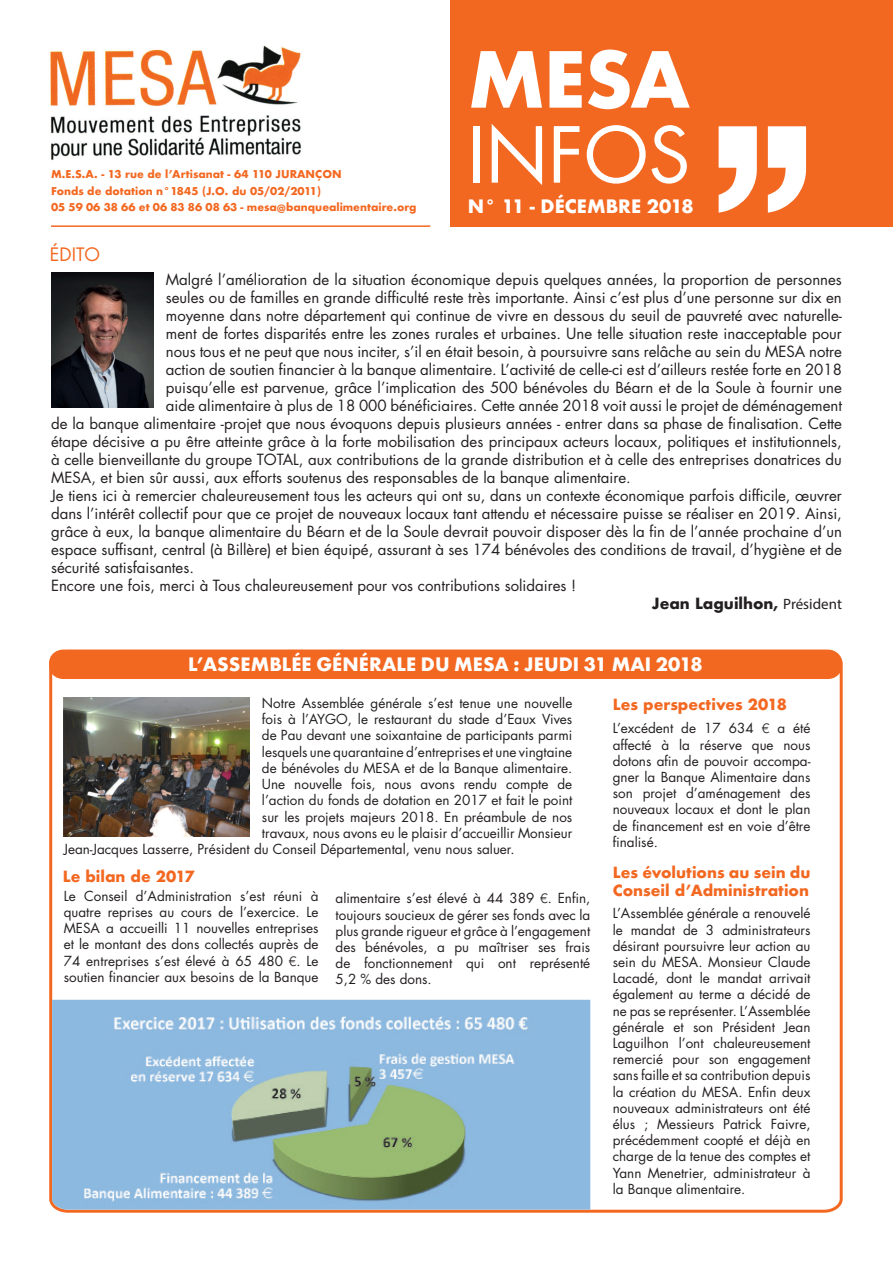
<style>
.page{position:relative;width:893px;height:1263px;background:#fff}
.page>*{position:absolute;margin:0;border:0;box-sizing:border-box;transform-origin:0 0}
.t1{font:75px "Futura";color:#fff}
.t2{font:700 75px "Futura";color:#fff}
.t3{font:700 18px "Futura";color:#fff}
.t4{font:18px "Futura";color:#f36821}
.t5{font:15px "Futura";color:#231f20}
.t6{font:700 15px/18px "Futura";color:#f36821}
.t7{font:700 15px "Futura";color:#231f20}
.t8{font:13.5px/16.2px "Futura";color:#231f20;text-align:justify}
.t9{font:700 10.5px/16.5px "Futura";color:#f36821}
.s1{font-family:"Myriad Pro";font-weight:400}
.s2{font-family:"Helvetica Neue";font-weight:300}
</style>
<div class="page">
<div style="left:451px;top:0;width:442px;height:226px;background:#f36821"></div>
<img style="left:50px;top:45px;width:252px;height:115px">
<svg style="left:719px;top:126px;width:87px;height:87px"></svg>
<hr style="left:51px;top:225px;width:379px;height:2px;background:#f36821">
<img style="left:51px;top:272px;width:102px;height:135px">
<svg style="left:49px;top:652px;width:794px;height:561px"></svg>
<img style="left:64px;top:698px;width:185px;height:138px">
<img style="left:52px;top:1000px;width:538px;height:210px">
<div style="left:50px;top:650px;width:791px;height:28px;background:#f36821;border-radius:13px"></div>
<div style="left:49px;top:649px;width:793px;height:30px;border:2px solid #f36821;border-radius:13px"></div>
<h1 class="t2" style="left:468px;top:25px;width:224px">MESA</h1>
<h1 class="t1" style="left:468px;top:107px;width:224px">INFOS</h1>
<p class="t3" style="left:468px;top:193px;width:228px">N° 11 - DÉCEMBRE 2018</p>
<p class="t9" style="left:51px;top:166px;width:367px">M.E.S.A. - 13 rue de l’Artisanat - 64 110 JURANÇON<br>Fonds de dotation n°1845 (J.O. du 05/02/2011)<br>05 59 06 38 66 et 06 83 86 08 63 - mesa@banquealimentaire.org</p>
<p class="t4" style="left:50px;top:242px;width:52px">ÉDITO</p>
<p class="t5" style="left:166px;top:270px;width:678px">Malgré l’amélioration de la situation économique depuis quelques années, la proportion de personnes</p>
<p class="t5" style="left:166px;top:288px;width:678px">seules ou de familles en grande difficulté reste très importante. Ainsi c’est plus d’une personne sur dix en</p>
<p class="t5" style="left:166px;top:306px;width:678px">moyenne dans notre département qui continue de vivre en dessous du seuil de pauvreté avec naturelle-</p>
<p class="t5" style="left:166px;top:324px;width:678px">ment de fortes disparités entre les zones rurales et urbaines. Une telle situation reste inacceptable pour</p>
<p class="t5" style="left:166px;top:342px;width:678px">nous tous et ne peut que nous inciter, s’il en était besoin, à poursuivre sans relâche au sein du MESA notre</p>
<p class="t5" style="left:166px;top:360px;width:678px">action de soutien financier à la banque alimentaire. L’activité de celle-ci est d’ailleurs restée forte en 2018</p>
<p class="t5" style="left:166px;top:378px;width:678px">puisqu’elle est parvenue, grâce l’implication des 500 bénévoles du Béarn et de la Soule à fournir une</p>
<p class="t5" style="left:166px;top:396px;width:678px">aide alimentaire à plus de 18 000 bénéficiaires. Cette année 2018 voit aussi le projet de déménagement</p>
<p class="t5" style="left:51px;top:414px;width:792px">de la banque alimentaire -projet que nous évoquons depuis plusieurs années - entrer dans sa phase de finalisation. Cette</p>
<p class="t5" style="left:51px;top:432px;width:792px">étape décisive a pu être atteinte grâce à la forte mobilisation des principaux acteurs locaux, politiques et institutionnels,</p>
<p class="t5" style="left:51px;top:450px;width:792px">à celle bienveillante du groupe TOTAL, aux contributions de la grande distribution et à celle des entreprises donatrices du</p>
<p class="t5" style="left:51px;top:468px;width:581px">MESA, et bien sûr aussi, aux efforts soutenus des responsables de la banque alimentaire.</p>
<p class="t5" style="left:51px;top:486px;width:792px">Je tiens ici à remercier chaleureusement tous les acteurs qui ont su, dans un contexte économique parfois difficile, œuvrer</p>
<p class="t5" style="left:51px;top:504px;width:792px">dans l’intérêt collectif pour que ce projet de nouveaux locaux tant attendu et nécessaire puisse se réaliser en 2019. Ainsi,</p>
<p class="t5" style="left:51px;top:522px;width:792px">grâce à eux, la banque alimentaire du Béarn et de la Soule devrait pouvoir disposer dès la fin de l’année prochaine d’un</p>
<p class="t5" style="left:51px;top:540px;width:792px">espace suffisant, central (à Billère) et bien équipé, assurant à ses 174 bénévoles des conditions de travail, d’hygiène et de</p>
<p class="t5" style="left:51px;top:558px;width:144px">sécurité satisfaisantes.</p>
<p class="t5" style="left:51px;top:576px;width:527px">Encore une fois, merci à Tous chaleureusement pour vos contributions solidaires !</p>
<p class="t7" style="left:652px;top:592px;width:192px">Jean Laguilhon, <span class="s1">Président</span></p>
<p class="t3" style="left:188px;top:652px;width:516px">L’ASSEMBLÉE GÉNÉRALE DU MESA : JEUDI 31 MAI 2018</p>
<p class="t6" style="left:613px;top:695px;width:176px">Les perspectives 2018</p>
<p class="t8" style="left:613px;top:720px;width:199px">L’excédent de 17 634 <span class="s2">€</span> a été affecté à la réserve que nous dotons afin de pouvoir accompa&shy;gner la Banque Alimentaire dans son projet d’aménagement des nouveaux locaux et dont le plan de financement est en voie d’être finalisé.</p>
<p class="t8" style="left:262px;top:695px;width:312px">Notre Assemblée générale s’est tenue une nouvelle</p>
<p class="t8" style="left:262px;top:711px;width:312px">fois à l’AYGO, le restaurant du stade d’Eaux Vives</p>
<p class="t8" style="left:262px;top:727px;width:312px">de Pau devant une soixantaine de participants parmi</p>
<p class="t8" style="left:262px;top:744px;width:312px">lesquels une quarantaine d’entreprises et une vingtaine</p>
<p class="t8" style="left:262px;top:760px;width:312px">de bénévoles du MESA et de la Banque alimentaire.</p>
<p class="t8" style="left:262px;top:776px;width:312px">Une nouvelle fois, nous avons rendu compte de</p>
<p class="t8" style="left:262px;top:792px;width:312px">l’action du fonds de dotation en 2017 et fait le point</p>
<p class="t8" style="left:262px;top:808px;width:312px">sur les projets majeurs 2018. En préambule de nos</p>
<p class="t8" style="left:262px;top:825px;width:312px">travaux, nous avons eu le plaisir d’accueillir Monsieur</p>
<p class="t8" style="left:64px;top:841px;width:452px">Jean-Jacques Lasserre, Président du Conseil Départemental, venu nous saluer.</p>
<p class="t6" style="left:63px;top:868px;width:133px">Le bilan de 2017</p>
<p class="t6" style="left:613px;top:863px;width:199px">Les évolutions au sein du<br>Conseil d’Administration</p>
<p class="t8" style="left:613px;top:905px;width:199px">L’Assemblée générale a renouvelé le mandat de 3 administrateurs désirant poursuivre leur action au sein du MESA. Monsieur Claude Lacadé, dont le mandat arrivait également au terme a décidé de ne pas se représenter. L’Assemblée générale et son Président Jean Laguilhon l’ont chaleureusement remercié pour son engagement sans faille et sa contribution depuis la création du MESA. Enfin deux nouveaux administrateurs ont été élus ; Messieurs Patrick Faivre, précédemment coopté et déjà en charge de la tenue des comptes et Yann Menetrier, administrateur à la Banque alimentaire.</p>
<p class="t8" style="left:64px;top:888px;width:256px">Le Conseil d’Administration s’est réuni à quatre reprises au cours de l’exercice. Le MESA a accueilli 11 nouvelles entreprises et le montant des dons collectés auprès de 74 entreprises s’est élevé à 65 480 <span class="s2">€</span>. Le soutien financier aux besoins de la Banque</p>
<p class="t8" style="left:336px;top:890px;width:256px">alimentaire s’est élevé à 44 389 <span class="s2">€</span>. Enfin, toujours soucieux de gérer ses fonds avec la plus grande rigueur et grâce à l’engagement des bénévoles, a pu maîtriser ses frais de fonctionnement qui ont représenté 5,2 % des dons.</p>
</div>
